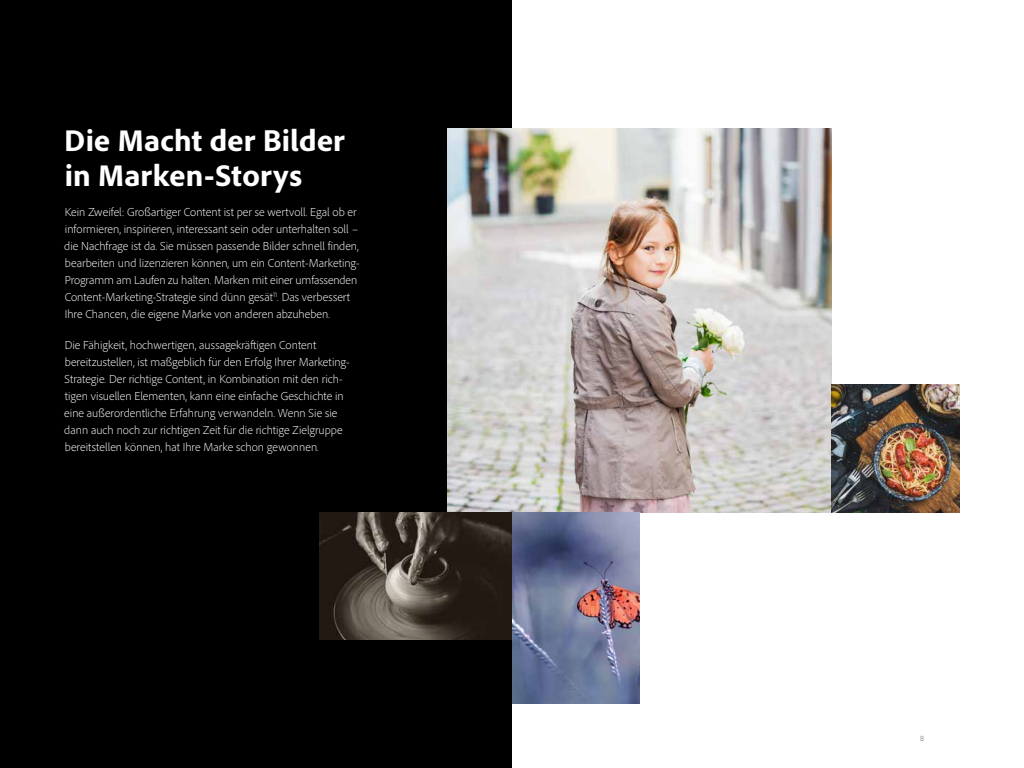
<style>
.page{position:relative;width:1024px;height:768px;background:#fff}
.page>*{position:absolute;margin:0;border:0;box-sizing:border-box;transform-origin:0 0}
.t1{font:800 31px/35px "Adobe Clean";color:#fff}
.t2{font:300 12px/17px "Adobe Clean";color:#fff}
.t3{font:300 8px "Adobe Clean";color:#5a5a5a}
</style>
<div class="page">
<div style="left:0;top:0;width:512px;height:768px;background:#000"></div>
<img style="left:447px;top:128px;width:385px;height:384px">
<img style="left:512px;top:512px;width:128px;height:192px">
<img style="left:319px;top:512px;width:193px;height:128px">
<img style="left:832px;top:384px;width:128px;height:128px">
<h1 class="t1" style="left:64px;top:121px;width:282px">Die Macht der Bilder in Marken-Storys</h1>
<p class="t2" style="left:64px;top:203px;width:297px">Kein Zweifel: Großartiger Content ist per se wertvoll. Egal ob er informieren, inspirieren, interessant sein oder unterhalten soll – die Nachfrage ist da. Sie müssen passende Bilder schnell finden, bearbeiten und lizenzieren können, um ein Content-Marketing-Programm am Laufen zu halten. Marken mit einer umfassenden Content-Marketing-Strategie sind dünn gesät<sup>11</sup>. Das verbessert Ihre Chancen, die eigene Marke von anderen abzuheben.</p>
<p class="t2" style="left:64px;top:336px;width:287px">Die Fähigkeit, hochwertigen, aussagekräftigen Content bereitzustellen, ist maßgeblich für den Erfolg Ihrer Marketing-Strategie. Der richtige Content, in Kombination mit den rich&shy;tigen visuellen Elementen, kann eine einfache Geschichte in eine außerordentliche Erfahrung verwandeln. Wenn Sie sie dann auch noch zur richtigen Zeit für die richtige Zielgruppe bereitstellen können, hat Ihre Marke schon gewonnen.</p>
<p class="t3" style="left:920px;top:733px;width:5px">8</p>
</div>
